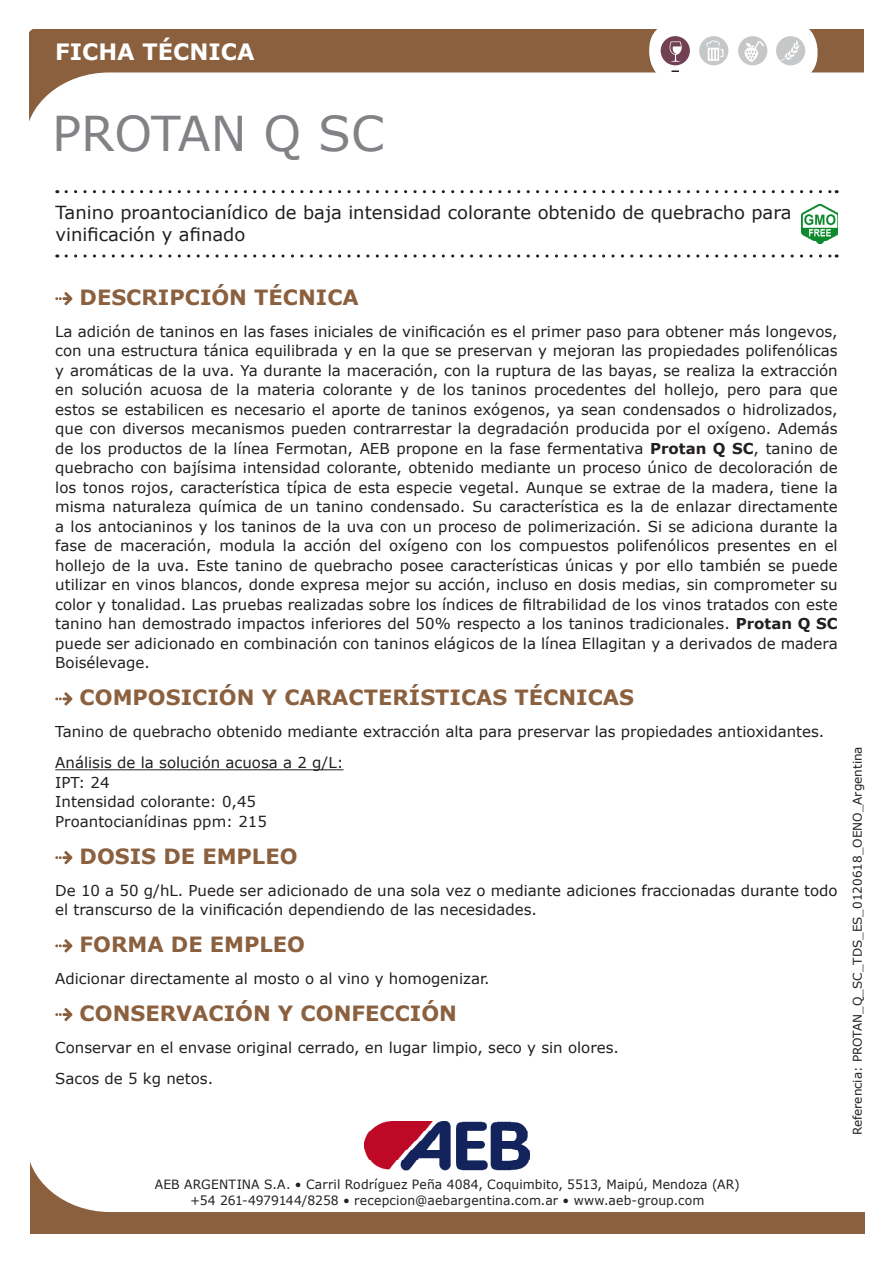
<style>
.page{position:relative;width:893px;height:1263px;background:#fff}
.page>*{position:absolute;margin:0;border:0;box-sizing:border-box;transform-origin:0 0}
.t1{font:48px "Verdana";color:#808285}
.t2{font:700 22.5px "Verdana";color:#fff}
.t3{font:700 21px "Verdana";color:#8b603e}
.t4{font:18px/21.6px "Verdana";color:#231f20}
.t5{font:15px/19.5px "Verdana";color:#231f20;text-align:justify}
.t6{font:12.75px/15.3px "Verdana";letter-spacing:.01em;color:#231f20;text-align:center}
.t7{font:12px "Verdana";color:#231f20}
.s1{font-weight:700}
</style>
<div class="page">
<svg style="left:30px;top:30px;width:833px;height:89px"></svg>
<svg style="left:66px;top:190px;width:771px;height:3px"></svg>
<svg style="left:66px;top:254px;width:771px;height:4px"></svg>
<svg style="left:649px;top:21px;width:167px;height:61px"></svg>
<div style="left:650px;top:22px;width:167px;height:60px;background:#fff;border-radius:28px"></div>
<svg style="left:671px;top:70px;width:8px;height:2px"></svg>
<div style="left:776px;top:36px;width:29px;height:29px;background:#c6c7c8;border-radius:50%"></div>
<svg style="left:780px;top:40px;width:20px;height:21px"></svg>
<div style="left:738px;top:36px;width:29px;height:29px;background:#c6c7c8;border-radius:50%"></div>
<div style="left:661px;top:36px;width:29px;height:29px;background:#724053;border-radius:50%"></div>
<div style="left:699px;top:36px;width:29px;height:29px;background:#c6c7c8;border-radius:50%"></div>
<svg style="left:706px;top:40px;width:17px;height:21px"></svg>
<svg style="left:670px;top:41px;width:12px;height:21px"></svg>
<svg style="left:745px;top:41px;width:19px;height:21px"></svg>
<img style="left:365px;top:1121px;width:164px;height:40px">
<svg style="left:30px;top:1161px;width:835px;height:72px"></svg>
<hr style="left:55px;top:769px;width:288px;height:1px;background:#231f20">
<svg style="left:55px;top:292px;width:17px;height:13px"></svg>
<svg style="left:55px;top:692px;width:17px;height:13px"></svg>
<svg style="left:55px;top:851px;width:17px;height:13px"></svg>
<svg style="left:55px;top:939px;width:17px;height:13px"></svg>
<svg style="left:55px;top:1008px;width:17px;height:13px"></svg>
<img style="left:802px;top:204px;width:36px;height:39px">
<h2 class="t2" style="left:55px;top:36px;width:201px">FICHA TÉCNICA</h2>
<p class="t1" style="left:52px;top:101px;width:334px">PROTAN Q SC</p>
<p class="t4" style="left:56px;top:202px;width:737px">Tanino proantocianídico de baja intensidad colorante obtenido de quebracho para vinificación y afinado</p>
<p class="t3" style="left:80px;top:283px;width:281px">DESCRIPCIÓN TÉCNICA</p>
<p class="t5" style="left:55px;top:321px;width:784px">La adición de taninos en las fases iniciales de vinificación es el primer paso para obtener más longevos, con una estructura tánica equilibrada y en la que se preservan y mejoran las propiedades polifenólicas y aromáticas de la uva. Ya durante la maceración, con la ruptura de las bayas, se realiza la extracción en solución acuosa de la materia colorante y de los taninos procedentes del hollejo, pero para que estos se estabilicen es necesario el aporte de taninos exógenos, ya sean condensados o hidrolizados, que con diversos mecanismos pueden contrarrestar la degradación producida por el oxígeno. Además de los productos de la línea Fermotan, AEB propone en la fase fermentativa <span class="s1">Protan Q SC</span>, tanino de quebracho con bajísima intensidad colorante, obtenido mediante un proceso único de decoloración de los tonos rojos, característica típica de esta especie vegetal. Aunque se extrae de la madera, tiene la misma naturaleza química de un tanino condensado. Su característica es la de enlazar directamente a los antocianinos y los taninos de la uva con un proceso de polimerización. Si se adiciona durante la fase de maceración, modula la acción del oxígeno con los compuestos polifenólicos presentes en el hollejo de la uva. Este tanino de quebracho posee características únicas y por ello también se puede utilizar en vinos blancos, donde expresa mejor su acción, incluso en dosis medias, sin comprometer su color y tonalidad. Las pruebas realizadas sobre los índices de filtrabilidad de los vinos tratados con este tanino han demostrado impactos inferiores del 50% respecto a los taninos tradicionales. <span class="s1">Protan Q SC </span>puede ser adicionado en combinación con taninos elágicos de la línea Ellagitan y a derivados de madera Boisélevage.</p>
<p class="t3" style="left:80px;top:683px;width:556px">COMPOSICIÓN Y CARACTERÍSTICAS TÉCNICAS</p>
<p class="t5" style="left:55px;top:722px;width:771px">Tanino de quebracho obtenido mediante extracción alta para preservar las propiedades antioxidantes.</p>
<p class="t5" style="left:55px;top:753px;width:290px">Análisis de la solución acuosa a 2 g/L:</p>
<p class="t5" style="left:55px;top:773px;width:56px">IPT: 24</p>
<p class="t5" style="left:55px;top:792px;width:202px">Intensidad colorante: 0,45</p>
<p class="t5" style="left:55px;top:812px;width:213px">Proantocianídinas ppm: 215</p>
<p class="t3" style="left:80px;top:842px;width:219px">DOSIS DE EMPLEO</p>
<p class="t5" style="left:55px;top:880px;width:784px">De 10 a 50 g/hL. Puede ser adicionado de una sola vez o mediante adiciones fraccionadas durante todo el transcurso de la vinificación dependiendo de las necesidades.</p>
<p class="t3" style="left:80px;top:930px;width:227px">FORMA DE EMPLEO</p>
<p class="t5" style="left:55px;top:968px;width:436px">Adicionar directamente al mosto o al vino y homogenizar.</p>
<p class="t3" style="left:80px;top:998px;width:379px">CONSERVACIÓN Y CONFECCIÓN</p>
<p class="t5" style="left:55px;top:1037px;width:565px">Conservar en el envase original cerrado, en lugar limpio, seco y sin olores.</p>
<p class="t5" style="left:55px;top:1069px;width:159px">Sacos de 5 kg netos.</p>
<p class="t7" style="left:849px;top:1135px;width:390px;rotate:-90deg">Referencia: PROTAN_Q_SC_TDS_ES_0120618_OENO_Argentina</p>
<p class="t6" style="left:155px;top:1177px;width:587px">AEB ARGENTINA S.A. • Carril Rodríguez Peña 4084, Coquimbito, 5513, Maipú, Mendoza (AR) +54 261-4979144/8258 • recepcion@aebargentina.com.ar • www.aeb-group.com</p>
</div>
